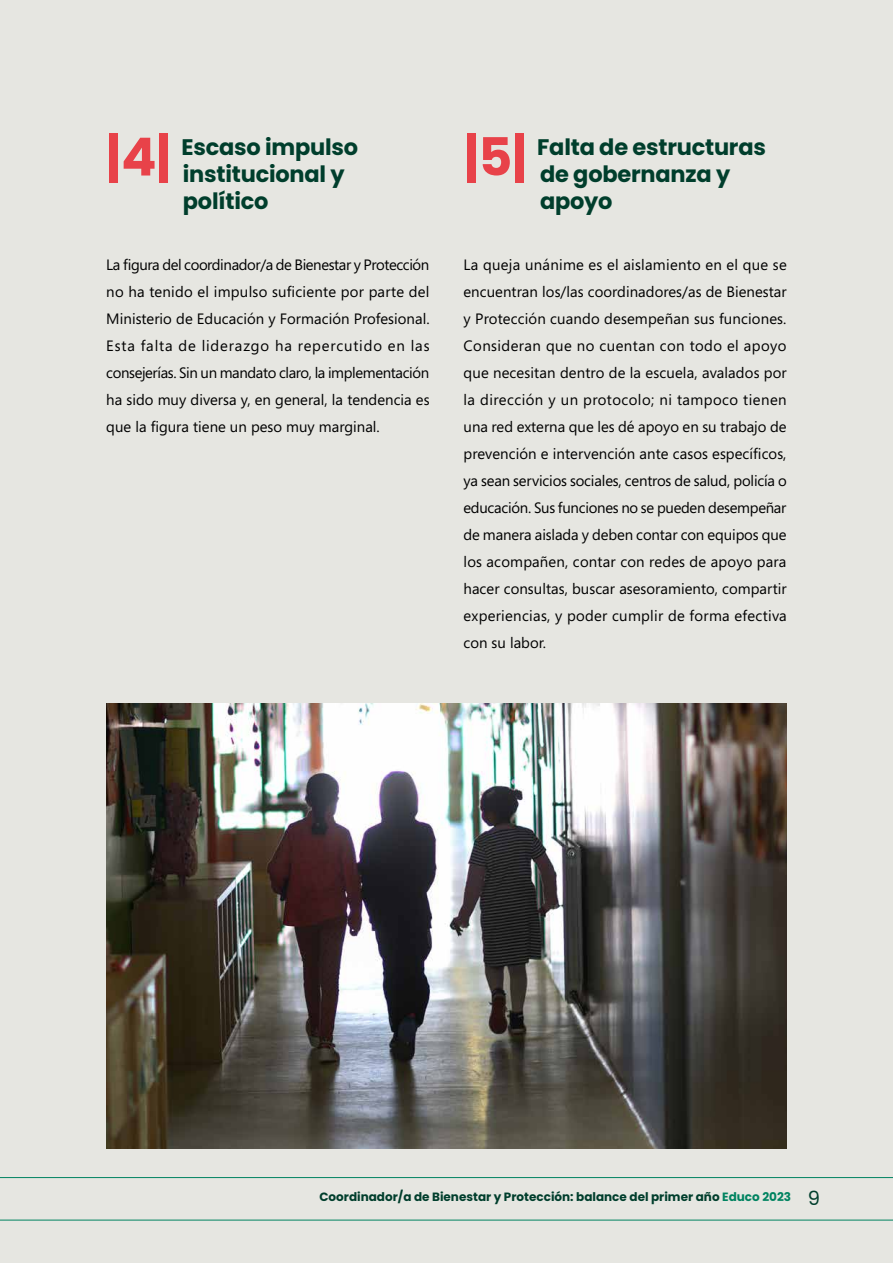
<style>
.page{position:relative;width:893px;height:1263px;background:#e6e6e1}
.page>*{position:absolute;margin:0;border:0;box-sizing:border-box;transform-origin:0 0}
.t1{font:700 52.5px "Poppins";color:#e84249}
.t2{font:700 22.5px/27px "Poppins";letter-spacing:-.01em;color:#003e2c}
.t3{font:15px/27px "Segoe";color:#000;text-align:justify}
.t4{font:700 12px "Poppins";color:#003e2c}
.s1{color:#008360}
.s2{font-weight:400;font-size:19.5px}
</style>
<div class="page">
<hr style="left:0;top:1220px;width:893px;height:1px;background:#008360">
<hr style="left:0;top:1177px;width:893px;height:1px;background:#008360">
<img style="left:106px;top:704px;width:681px;height:444px">
<h1 class="t1" style="left:106px;top:127px;width:67px">|4|</h1>
<h2 class="t2" style="left:181px;top:133px;width:178px">Escaso impulso institucional y político</h2>
<p class="t3" style="left:106px;top:251px;width:325px">La figura del coordinador/a de Bienestar y Protección no ha tenido el impulso suficiente por parte del Ministerio de Educación y Formación Profesional.<br>Esta falta de liderazgo ha repercutido en las consejerías. Sin un mandato claro, la implementación ha sido muy diversa y, en general, la tendencia es que la figura tiene un peso muy marginal.</p>
<h1 class="t1" style="left:463px;top:127px;width:65px">|5|</h1>
<h2 class="t2" style="left:537px;top:133px;width:230px">Falta de estructuras de gobernanza y apoyo</h2>
<p class="t3" style="left:463px;top:251px;width:325px">La queja unánime es el aislamiento en el que se encuentran los/las coordinadores/as de Bienestar y Protección cuando desempeñan sus funciones.<br>Consideran que no cuentan con todo el apoyo que necesitan dentro de la escuela, avalados por la dirección y un protocolo; ni tampoco tienen una red externa que les dé apoyo en su trabajo de prevención e intervención ante casos específicos, ya sean servicios sociales, centros de salud, policía o educación. Sus funciones no se pueden desempeñar de manera aislada y deben contar con equipos que los acompañen, contar con redes de apoyo para hacer consultas, buscar asesoramiento, compartir experiencias, y poder cumplir de forma efectiva con su labor.</p>
<p class="t4" style="left:319px;top:1190px;width:502px">Coordinador/a de Bienestar y Protección: balance del primer año <span class="s1">Educo 2023</span> <span class="s2">9</span></p>
</div>
